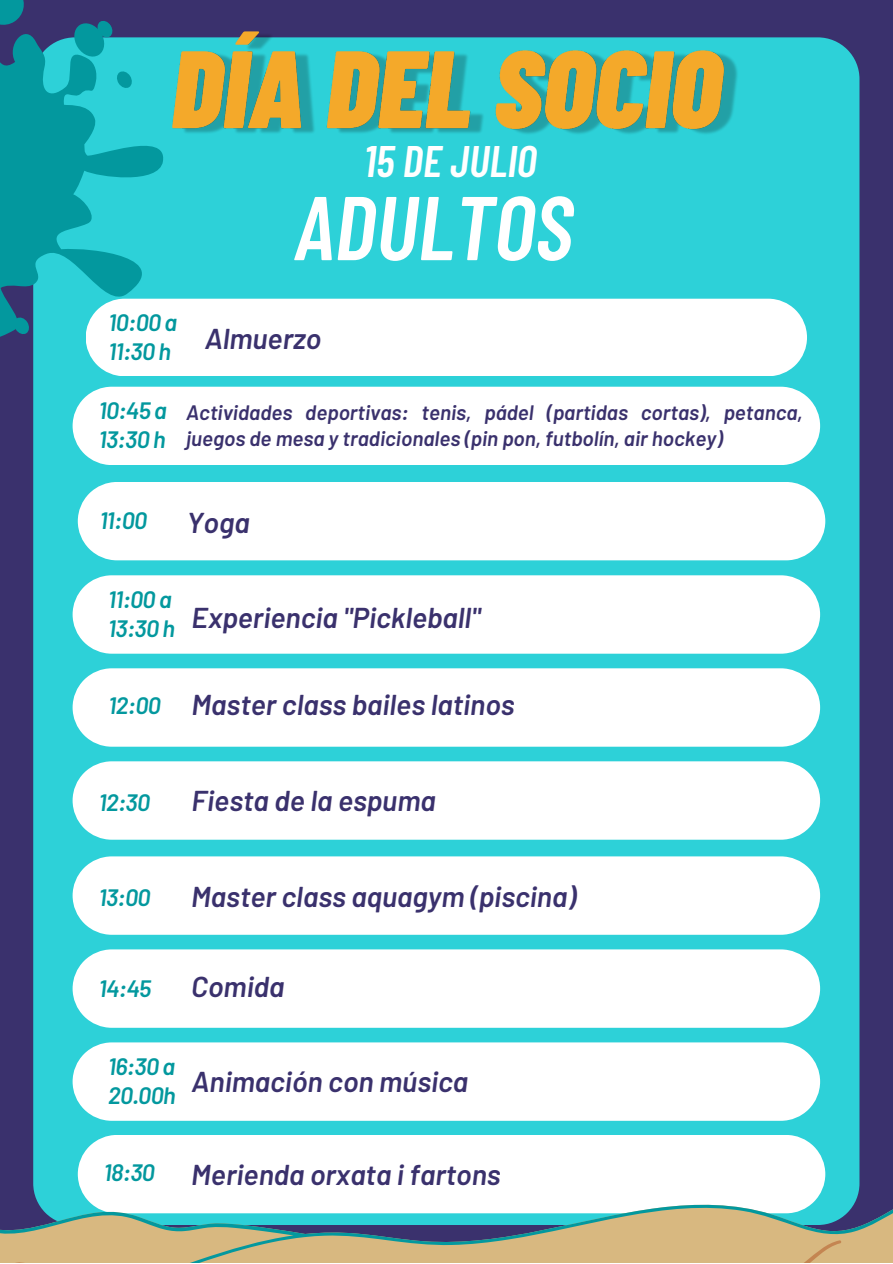
<style>
.page{position:relative;width:893px;height:1264px;background:#fff}
.page>*{position:absolute;margin:0;border:0;box-sizing:border-box;transform-origin:0 0}
.t1{font:italic 600 90.3px "Barlow Condensed";color:#fff}
.t2{font:italic 600 44.1px "Barlow Condensed";color:#fff}
.t3{font:italic 600 28.65px "Barlow";color:#3a316d}
.t4{font:italic 600 23.7px/29.2px "Barlow";letter-spacing:-.025em;color:#03989e}
.t5{font:italic 600 20.85px/26.1px "Barlow";color:#3a316d}
</style>
<div class="page">
<div style="left:0;top:0;width:892px;height:1262px;background:#3a316d"></div>
<div style="left:33px;top:37px;width:826px;height:1155px;background:#2dd1d8"></div>
<svg style="left:0;top:34px;width:232px;height:385px;background:#1fb2bc"></svg>
<svg style="left:0;top:0;width:24px;height:25px"></svg>
<svg style="left:114px;top:69px;width:21px;height:22px"></svg>
<svg style="left:68px;top:21px;width:47px;height:41px;background:#189aa8"></svg>
<svg style="left:11px;top:315px;width:21px;height:22px"></svg>
<div style="left:73px;top:1042px;width:747px;height:78px;background:#fff"></div>
<div style="left:73px;top:387px;width:747px;height:78px;background:#fff"></div>
<div style="left:73px;top:575px;width:747px;height:78px;background:#fff"></div>
<div style="left:73px;top:668px;width:747px;height:78px;background:#fff"></div>
<div style="left:73px;top:761px;width:747px;height:78px;background:#fff"></div>
<div style="left:73px;top:856px;width:747px;height:78px;background:#fff"></div>
<div style="left:73px;top:949px;width:747px;height:78px;background:#fff"></div>
<img style="left:172px;top:31px;width:570px;height:128px">
<div style="left:86px;top:299px;width:721px;height:77px;background:#fff"></div>
<div style="left:78px;top:1134px;width:747px;height:58px;background:#fff"></div>
<svg style="left:0;top:1192px;width:892px;height:70px;background:#a2bfb9"></svg>
<div style="left:8px;top:1239px;width:834px;height:23px;background:#d8b880"></div>
<div style="left:78px;top:482px;width:747px;height:78px;background:#fff"></div>
<p class="t2" style="left:364px;top:133px;width:174px">15 DE JULIO</p>
<p class="t4" style="left:109px;top:306px;width:70px">10:00 a<br>11:30 h</p>
<p class="t1" style="left:294px;top:170px;width:280px">ADULTOS</p>
<p class="t3" style="left:205px;top:320px;width:118px">Almuerzo</p>
<p class="t4" style="left:99px;top:395px;width:70px">10:45 a<br>13:30 h</p>
<p class="t5" style="left:186px;top:399px;width:618px">Actividades deportivas: tenis, pádel (partidas cortas), petanca, juegos de mesa y tradicionales (pin pon, futbolín, air hockey)</p>
<p class="t4" style="left:100px;top:505px;width:49px">11:00</p>
<p class="t3" style="left:187px;top:504px;width:64px">Yoga</p>
<p class="t4" style="left:108px;top:583px;width:68px">11:00 a<br>13:30 h</p>
<p class="t3" style="left:191px;top:599px;width:290px">Experiencia "Pickleball"</p>
<p class="t4" style="left:109px;top:689px;width:54px">12:00</p>
<p class="t3" style="left:191px;top:686px;width:324px">Master class bailes latinos</p>
<p class="t4" style="left:99px;top:787px;width:53px">12:30</p>
<p class="t3" style="left:191px;top:782px;width:246px">Fiesta de la espuma</p>
<p class="t4" style="left:99px;top:881px;width:53px">13:00</p>
<p class="t3" style="left:191px;top:878px;width:386px">Master class aquagym (piscina)</p>
<p class="t4" style="left:99px;top:972px;width:54px">14:45</p>
<p class="t3" style="left:191px;top:968px;width:95px">Comida</p>
<p class="t4" style="left:108px;top:1050px;width:69px">16:30 a<br>20.00h</p>
<p class="t3" style="left:191px;top:1063px;width:278px">Animación con música</p>
<p class="t4" style="left:104px;top:1157px;width:52px">18:30</p>
<p class="t3" style="left:191px;top:1156px;width:311px">Merienda orxata i fartons</p>
</div>
